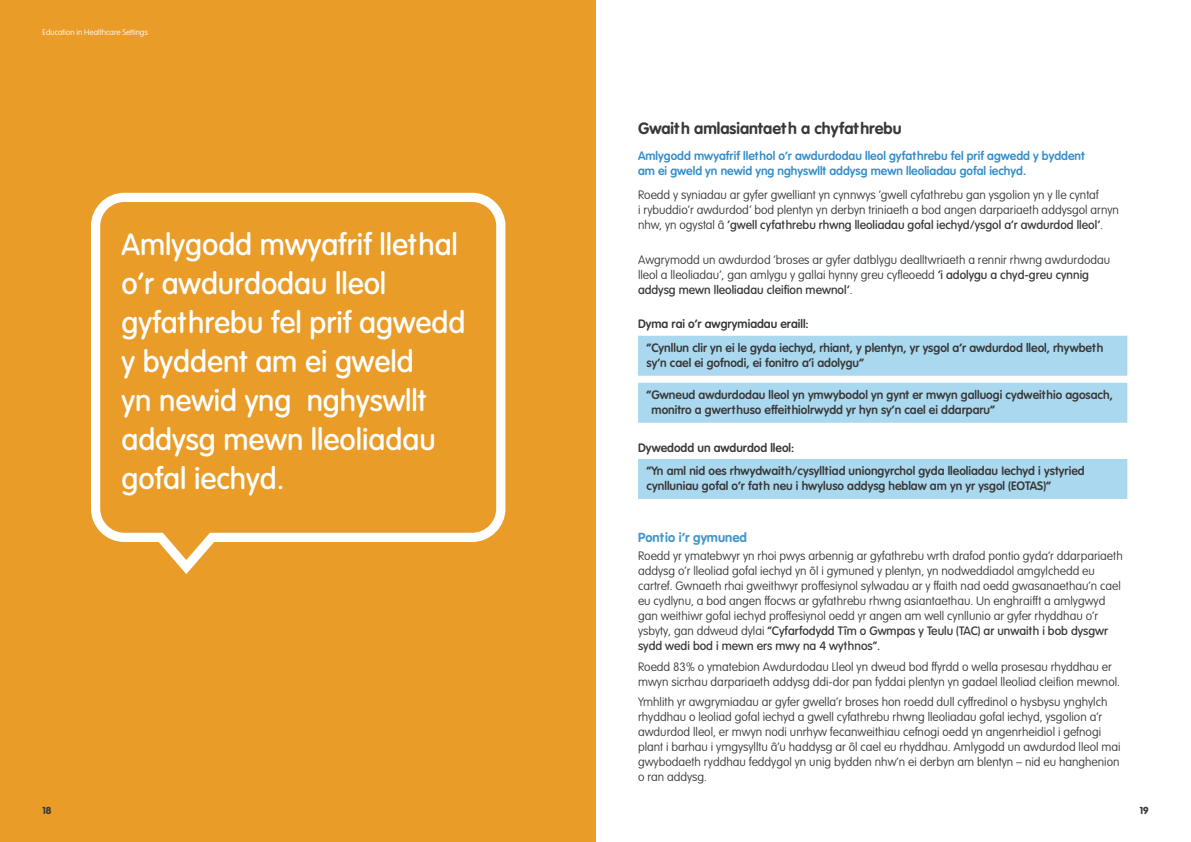
<style>
.page{position:relative;width:1191px;height:842px;background:#fff}
.page>*{position:absolute;margin:0;border:0;box-sizing:border-box;transform-origin:0 0}
.t1{font:500 30px/39px "VAG Rounded Next";color:#fff}
.SUB_HEADING{font:700 16px "VAG Rounded Next";color:#383839}
.t2{font:700 13px "VAG Rounded Next";color:#4396cd}
.t3{font:300 12px/15px "VAG Rounded Next";color:#383839}
.t4{font:600 12px/15px "VAG Rounded Next";color:#383839}
.INTRO_TEXT{font:600 12px/15px "VAG Rounded Next";color:#338dc9}
.t5{font:800 10px "VAG Rounded Next";color:#383839}
.t6{font:300 8px "VAG Rounded Next";letter-spacing:-.005em;color:#fff}
.s1{font-weight:500}
</style>
<div class="page">
<div style="left:0;top:0;width:595px;height:842px;background:#e99c28"></div>
<svg style="left:91px;top:192px;width:415px;height:382px"></svg>
<div style="left:638px;top:336px;width:489px;height:40px;background:#aad8ee"></div>
<div style="left:638px;top:383px;width:489px;height:40px;background:#aad8ee"></div>
<div style="left:638px;top:459px;width:489px;height:40px;background:#aad8ee"></div>
<p class="t6" style="left:43px;top:27px;width:107px">Education in Healthcare Settings</p>
<p class="t1" style="left:121px;top:226px;width:345px">Amlygodd mwyafrif llethal o’r awdurdodau lleol gyfathrebu fel prif agwedd y byddent am ei gweld<br>yn newid yng nghyswllt addysg mewn lleoliadau gofal iechyd.</p>
<p class="SUB_HEADING" style="left:638px;top:118px;width:265px">Gwaith amlasiantaeth a chyfathrebu</p>
<p class="INTRO_TEXT" style="left:638px;top:149px;width:448px">Amlygodd mwyafrif llethol o’r awdurdodau lleol gyfathrebu fel prif agwedd y byddent am ei gweld yn newid yng nghyswllt addysg mewn lleoliadau gofal iechyd.</p>
<p class="t3" style="left:638px;top:187px;width:482px">Roedd y syniadau ar gyfer gwelliant yn cynnwys ‘gwell cyfathrebu gan ysgolion yn y lle cyntaf<br>i rybuddio’r awdurdod’ bod plentyn yn derbyn triniaeth a bod angen darpariaeth addysgol arnyn nhw, yn ogystal â <span class="s1">‘gwell cyfathrebu rhwng lleoliadau gofal iechyd/ysgol a’r awdurdod lleol’</span>.</p>
<p class="t3" style="left:638px;top:252px;width:474px">Awgrymodd un awdurdod ‘broses ar gyfer datblygu dealltwriaeth a rennir rhwng awdurdodau lleol a lleoliadau’, gan amlygu y gallai hynny greu cyfleoedd <span class="s1">‘i adolygu a chyd-greu cynnig addysg mewn lleoliadau cleifion mewnol’</span>.</p>
<p class="t4" style="left:638px;top:317px;width:172px">Dyma rai o’r awgrymiadau eraill:</p>
<p class="t4" style="left:646px;top:340px;width:458px">“Cynllun clir yn ei le gyda iechyd, rhiant, y plentyn, yr ysgol a’r awdurdod lleol, rhywbeth sy’n cael ei gofnodi, ei fonitro a’i adolygu”</p>
<p class="t4" style="left:651px;top:387px;width:463px;text-indent:-5px">“Gwneud awdurdodau lleol yn ymwybodol yn gynt er mwyn galluogi cydweithio agosach, monitro a gwerthuso effeithiolrwydd yr hyn sy’n cael ei ddarparu”</p>
<p class="t4" style="left:638px;top:440px;width:158px">Dywedodd un awdurdod lleol:</p>
<p class="t4" style="left:646px;top:464px;width:439px">“Yn aml nid oes rhwydwaith/cysylltiad uniongyrchol gyda lleoliadau Iechyd i ystyried cynlluniau gofal o’r fath neu i hwyluso addysg heblaw am yn yr ysgol (EOTAS)”</p>
<p class="t2" style="left:638px;top:529px;width:110px">Pontio i’r gymuned</p>
<p class="t3" style="left:638px;top:548px;width:486px">Roedd yr ymatebwyr yn rhoi pwys arbennig ar gyfathrebu wrth drafod pontio gyda’r ddarpariaeth addysg o’r lleoliad gofal iechyd yn ôl i gymuned y plentyn, yn nodweddiadol amgylchedd eu cartref. Gwnaeth rhai gweithwyr proffesiynol sylwadau ar y ffaith nad oedd gwasanaethau’n cael eu cydlynu, a bod angen ffocws ar gyfathrebu rhwng asiantaethau. Un enghraifft a amlygwyd gan weithiwr gofal iechyd proffesiynol oedd yr angen am well cynllunio ar gyfer rhyddhau o’r ysbyty, gan ddweud dylai <span class="s1">“Cyfarfodydd Tîm o Gwmpas y Teulu (TAC) ar unwaith i bob dysgwr sydd wedi bod i mewn ers mwy na 4 wythnos”.</span></p>
<p class="t3" style="left:638px;top:659px;width:483px">Roedd 83% o ymatebion Awdurdodau Lleol yn dweud bod ffyrdd o wella prosesau rhyddhau er mwyn sicrhau darpariaeth addysg ddi-dor pan fyddai plentyn yn gadael lleoliad cleifion mewnol.</p>
<p class="t3" style="left:638px;top:695px;width:484px">Ymhlith yr awgrymiadau ar gyfer gwella’r broses hon roedd dull cyffredinol o hysbysu ynghylch rhyddhau o leoliad gofal iechyd a gwell cyfathrebu rhwng lleoliadau gofal iechyd, ysgolion a’r awdurdod lleol, er mwyn nodi unrhyw fecanweithiau cefnogi oedd yn angenrheidiol i gefnogi plant i barhau i ymgysylltu â’u haddysg ar ôl cael eu rhyddhau. Amlygodd un awdurdod lleol mai gwybodaeth ryddhau feddygol yn unig bydden nhw’n ei derbyn am blentyn – nid eu hanghenion o ran addysg.</p>
<p class="t5" style="left:43px;top:803px;width:10px">18</p>
<p class="t5" style="left:1139px;top:803px;width:10px">19</p>
</div>
